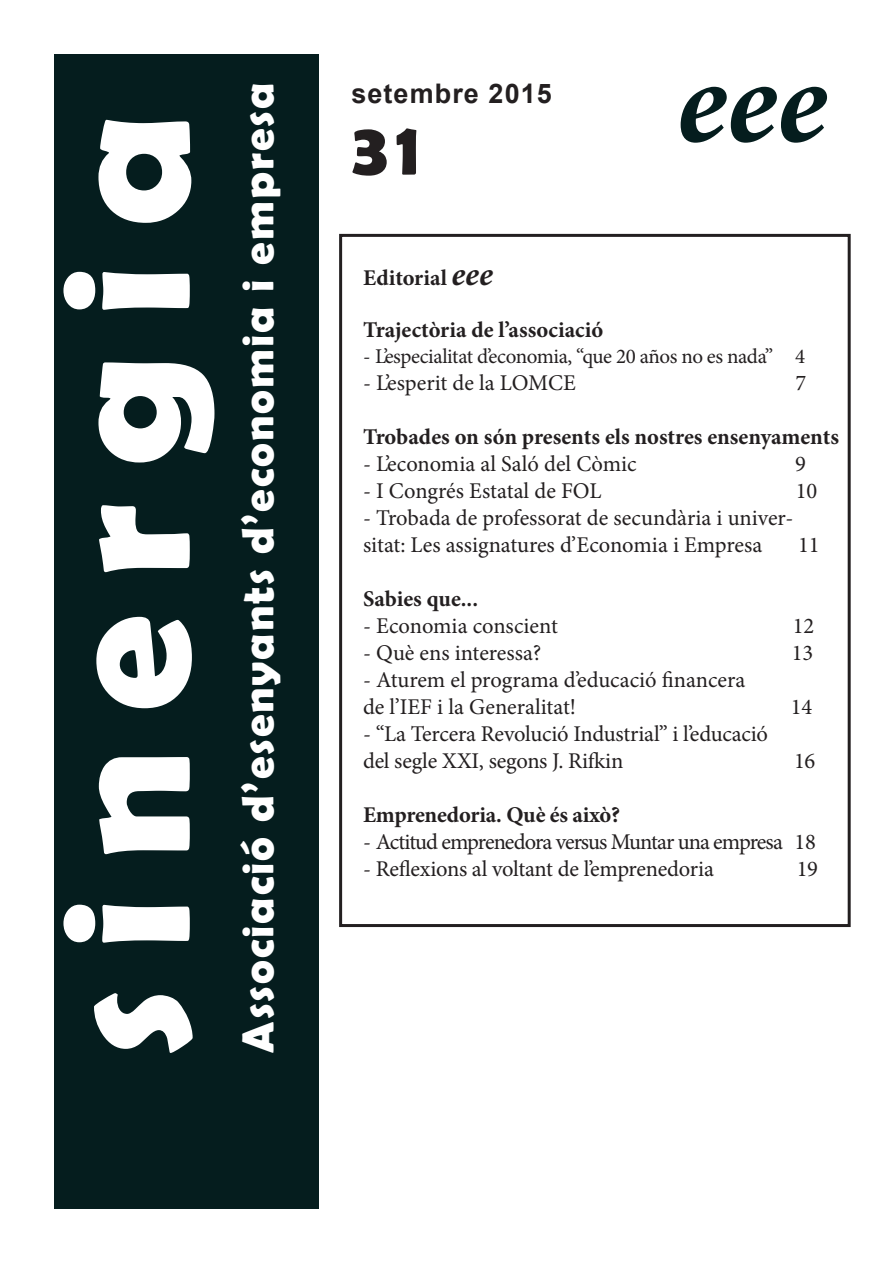
<style>
.page{position:relative;width:893px;height:1263px;background:#fff}
.page>*{position:absolute;margin:0;border:0;box-sizing:border-box;transform-origin:0 0}
.t1{font:700 187.2px "Berlin Sans FB Demi";letter-spacing:.19em;color:#fff;scale:1.04 1}
.t2{font:italic 700 120px "Minion Pro";color:#051d1e}
.t3{font:700 75px "Berlin Sans FB Demi";color:#231f20}
.t4{font:700 45px "Berlin Sans FB Demi";letter-spacing:.04em;color:#fff}
.t5{font:700 27px "Arial";letter-spacing:.04em;color:#231f20}
.t6{font:22.5px/27px "Minion Pro";letter-spacing:-.005em;color:#231f20}
.t7{font:700 22.5px "Minion Pro";letter-spacing:-.005em;color:#231f20}
.t8{font:22.5px "Minion Pro";letter-spacing:-.045em;color:#231f20}
.t9{font:21px "Minion Pro";letter-spacing:-.02em;color:#231f20}
.s1{font-style:italic;font-size:33px}
</style>
<div class="page">
<div style="left:54px;top:54px;width:265px;height:1155px;background:#051d1e"></div>
<div style="left:339px;top:234px;width:512px;height:693px;border:3px solid #231f20"></div>
<h1 class="t1" style="left:16px;top:1057px;width:910px;rotate:-90deg">sinergia</h1>
<h3 class="t4" style="left:232px;top:1052px;width:971px;rotate:-90deg">Associació d’esenyants d’economia i empresa</h3>
<p class="t5" style="left:351px;top:74px;width:202px">setembre 2015</p>
<h3 class="t3" style="left:351px;top:105px;width:70px">31</h3>
<h2 class="t2" style="left:676px;top:17px;width:152px">eee</h2>
<p class="t7" style="left:363px;top:262px;width:131px">Editorial <span class="s1">eee</span></p>
<p class="t7" style="left:363px;top:314px;width:242px">Trajectòria de l’associació</p>
<p class="t9" style="left:363px;top:342px;width:444px">- L’especialitat d’economia, “que 20 años no es nada” 4</p>
<p class="t6" style="left:363px;top:369px;width:214px">- L’esperit de la LOMCE</p>
<p class="t6" style="left:795px;top:369px;width:12px">7</p>
<p class="t7" style="left:363px;top:420px;width:477px">Trobades on són presents els nostres ensenyaments</p>
<p class="t6" style="left:363px;top:450px;width:275px">- L’economia al Saló del Còmic</p>
<p class="t6" style="left:795px;top:450px;width:12px">9</p>
<p class="t6" style="left:363px;top:477px;width:240px">- I Congrés Estatal de FOL</p>
<p class="t6" style="left:796px;top:477px;width:23px">10</p>
<p class="t6" style="left:363px;top:504px;width:432px">- Trobada de professorat de secundària i univer&shy;sitat: Les assignatures d’Economia i Empresa</p>
<p class="t6" style="left:798px;top:531px;width:23px">11</p>
<p class="t7" style="left:363px;top:582px;width:117px">Sabies que...</p>
<p class="t6" style="left:363px;top:612px;width:196px">- Economia conscient</p>
<p class="t6" style="left:793px;top:612px;width:23px">12</p>
<p class="t6" style="left:363px;top:639px;width:180px">- Què ens interessa?</p>
<p class="t6" style="left:792px;top:639px;width:23px">13</p>
<p class="t6" style="left:363px;top:666px;width:384px">- Aturem el programa d’educació financera de l’IEF i la Generalitat!</p>
<p class="t6" style="left:791px;top:693px;width:23px">14</p>
<p class="t6" style="left:363px;top:720px;width:406px">- “La Tercera Revolució Industrial” i l’educació del segle XXI, segons J. Rifkin</p>
<p class="t6" style="left:794px;top:747px;width:23px">16</p>
<p class="t7" style="left:363px;top:798px;width:259px">Emprenedoria. Què és això?</p>
<p class="t8" style="left:363px;top:826px;width:454px">- Actitud emprenedora versus Muntar una empresa 18</p>
<p class="t6" style="left:363px;top:855px;width:352px">- Reflexions al voltant de l’emprenedoria</p>
<p class="t6" style="left:797px;top:855px;width:23px">19</p>
</div>
